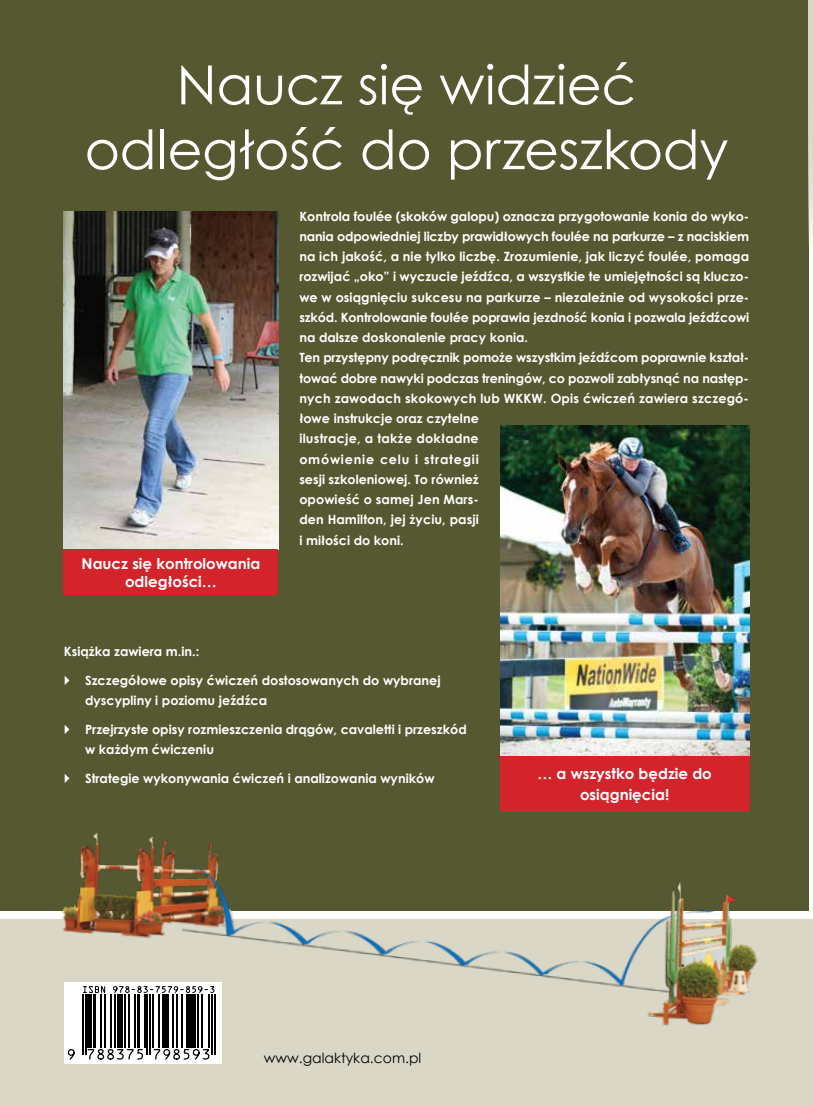
<style>
.page{position:relative;width:813px;height:1106px;background:#fff}
.page>*{position:absolute;margin:0;border:0;box-sizing:border-box;transform-origin:0 0}
.t1{font:54px/64.8px "Century Gothic";letter-spacing:-.005em;color:#fff;text-align:center}
.t2{font:700 15px/18px "Century Gothic";color:#fff;text-align:center}
.t3{font:13.95px "Century Gothic";color:#000}
.t4{font:700 12.75px/20.2px "Century Gothic";color:#fff}
</style>
<div class="page">
<div style="left:0;top:0;width:808px;height:911px;background:#565831"></div>
<div style="left:0;top:919px;width:812px;height:187px;background:#dad7c7"></div>
<img style="left:61px;top:807px;width:697px;height:231px">
<svg style="left:808px;top:0;width:4px;height:247px"></svg>
<svg style="left:64px;top:982px;width:157px;height:81px;background:#d8d8d8"></svg>
<hr style="left:82px;top:994px;width:1px;height:60px;background:#000">
<hr style="left:85px;top:994px;width:1px;height:60px;background:#000">
<hr style="left:88px;top:994px;width:4px;height:53px;background:#000">
<hr style="left:93px;top:994px;width:3px;height:53px;background:#000">
<hr style="left:100px;top:994px;width:2px;height:53px;background:#000">
<hr style="left:104px;top:994px;width:2px;height:53px;background:#000">
<hr style="left:110px;top:994px;width:1px;height:53px;background:#000">
<hr style="left:114px;top:994px;width:2px;height:53px;background:#000">
<div style="left:117px;top:994px;width:6px;height:53px;background:#000"></div>
<hr style="left:124px;top:994px;width:1px;height:53px;background:#000">
<hr style="left:128px;top:994px;width:2px;height:53px;background:#000">
<hr style="left:134px;top:994px;width:1px;height:53px;background:#000">
<hr style="left:137px;top:994px;width:3px;height:53px;background:#000">
<hr style="left:144px;top:994px;width:1px;height:53px;background:#000">
<hr style="left:147px;top:994px;width:1px;height:60px;background:#000">
<hr style="left:149px;top:994px;width:2px;height:60px;background:#000">
<hr style="left:152px;top:994px;width:2px;height:53px;background:#000">
<hr style="left:158px;top:994px;width:1px;height:53px;background:#000">
<hr style="left:162px;top:994px;width:4px;height:53px;background:#000">
<hr style="left:168px;top:994px;width:1px;height:53px;background:#000">
<hr style="left:172px;top:994px;width:1px;height:53px;background:#000">
<hr style="left:176px;top:994px;width:1px;height:53px;background:#000">
<hr style="left:182px;top:994px;width:1px;height:53px;background:#000">
<hr style="left:186px;top:994px;width:4px;height:53px;background:#000">
<div style="left:191px;top:994px;width:5px;height:53px;background:#000"></div>
<hr style="left:197px;top:994px;width:1px;height:53px;background:#000">
<hr style="left:201px;top:994px;width:2px;height:53px;background:#000">
<hr style="left:208px;top:994px;width:2px;height:53px;background:#000">
<hr style="left:211px;top:994px;width:1px;height:60px;background:#000">
<hr style="left:214px;top:994px;width:1px;height:60px;background:#000">
<svg style="left:67px;top:1048px;width:8px;height:12px"></svg>
<svg style="left:87px;top:1048px;width:57px;height:12px"></svg>
<svg style="left:153px;top:1048px;width:57px;height:12px"></svg>
<svg style="left:83px;top:985px;width:22px;height:8px"></svg>
<svg style="left:113px;top:985px;width:102px;height:8px"></svg>
<img style="left:64px;top:212px;width:214px;height:337px">
<div style="left:64px;top:549px;width:214px;height:46px;background:#d2242a"></div>
<img style="left:500px;top:425px;width:248px;height:331px">
<div style="left:500px;top:756px;width:248px;height:55px;background:#d2242a"></div>
<h1 class="t1" style="left:85px;top:52px;width:644px">Naucz się widzieć odległość do przeszkody</h1>
<p class="t2" style="left:82px;top:553px;width:180px">Naucz się kontrolowania odległości…</p>
<p class="t4" style="left:299px;top:205px;width:451px">Kontrola foulée (skoków galopu) oznacza przygotowanie konia do wyko&shy;nania odpowiedniej liczby prawidłowych foulée na parkurze – z naciskiem na ich jakość, a nie tylko liczbę. Zrozumienie, jak liczyć foulée, pomaga rozwijać „oko” i wyczucie jeźdźca, a wszystkie te umiejętności są kluczo&shy;we w osiągnięciu sukcesu na parkurze – niezależnie od wysokości prze&shy;szkód. Kontrolowanie foulée poprawia jezdność konia i pozwala jeźdźcowi na dalsze doskonalenie pracy konia.<br>Ten przystępny podręcznik pomoże wszystkim jeźdźcom poprawnie kształ&shy;tować dobre nawyki podczas treningów, co pozwoli zabłysnąć na następ&shy;nych zawodach skokowych lub WKKW. Opis ćwiczeń zawiera szczegó&shy;łowe instrukcje oraz czytelne<br>ilustracje, a także dokładne<br>omówienie celu i strategii<br>sesji szkoleniowej. To również<br>opowieść o samej Jen Mars-<br>den Hamilton, jej życiu, pasji<br>i miłości do koni.</p>
<p class="t4" style="left:64px;top:640px;width:137px">Książka zawiera m.in.:</p>
<p class="t4" style="left:85px;top:669px;width:357px">Szczegółowe opisy ćwiczeń dostosowanych do wybranej dyscypliny i poziomu jeźdźca</p>
<p class="t4" style="left:85px;top:718px;width:383px">Przejrzyste opisy rozmieszczenia drągów, cavaletti i przeszkód w każdym ćwiczeniu</p>
<p class="t4" style="left:85px;top:767px;width:351px">Strategie wykonywania ćwiczeń i analizowania wyników</p>
<p class="t2" style="left:537px;top:763px;width:176px;line-height:20.2px">… a wszystko będzie do osiągnięcia!</p>
<p class="t3" style="left:264px;top:1048px;width:159px">www.galaktyka.com.pl</p>
</div>
